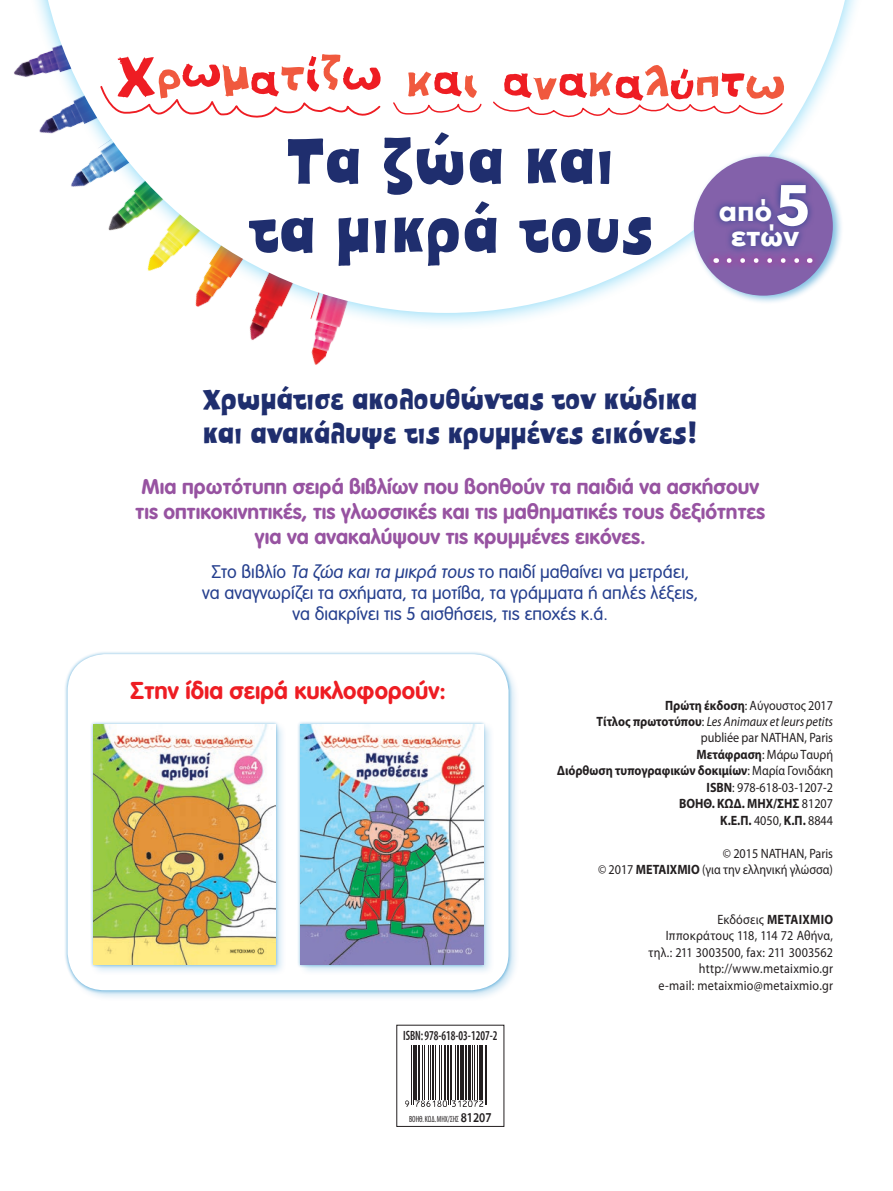
<style>
.page{position:relative;width:893px;height:1191px;background:#fff}
.page>*{position:absolute;margin:0;border:0;box-sizing:border-box;transform-origin:0 0}
.t1{font:900 66px/69px "PF Cereal";color:#1f2e6e;text-align:center}
.t2{font:61.5px "PF Amateur Flat Solid";letter-spacing:.01em;color:#f0593e}
.t3{font:900 30px/34.5px "PF Cereal";letter-spacing:-.02em;color:#1f2e6e}
.t4{font:700 28.2px/25.5px "Avenir Next";color:#fff;text-align:center}
.t5{font:800 24px "PF Futura Neu Rounded";color:#ee1d23}
.t6{font:800 21px/24.8px "PF Futura Neu Rounded";color:#9753a1;text-align:center}
.t7{font:300 18px/21px "PF Futura Neu Rounded";color:#253f8e;text-align:center}
.t8{font:700 13.5px/16.5px "Myriad Pro";color:#231f20;text-align:right;scale:.9 1}
.t9{font:13.5px/16.5px "Myriad Pro";letter-spacing:.01em;color:#231f20;text-align:right;scale:.9 1}
.t10{font:500 13.5px "Myriad Condensed Greek";color:#231f20;scale:.85 1}
.t11{font:9px "Myriad Condensed Greek";color:#231f20;scale:.85 1}
.s1{font-size:81px;color:#ee1d23}
.s2{color:#ee1d23}
.s3{font-size:56.55px}
.s4{font-family:"Myriad Greek";font-weight:500;font-size:13.5px}
.s5{font-weight:400}
.s6{font-weight:400;font-style:italic}
.s7{font-weight:700}
</style>
<div class="page">
<img style="left:311px;top:331px;width:26px;height:34px">
<img style="left:14px;top:61px;width:13px;height:16px">
<div style="left:27px;top:0;width:838px;height:331px;background:#00aeef;opacity:.5"></div>
<svg style="left:43px;top:0;width:806px;height:313px"></svg>
<svg style="left:99px;top:85px;width:283px;height:40px"></svg>
<svg style="left:392px;top:101px;width:91px;height:14px"></svg>
<svg style="left:492px;top:99px;width:292px;height:26px"></svg>
<div style="left:691px;top:152px;width:152px;height:153px;background:#007ec5;opacity:.5"></div>
<div style="left:694px;top:157px;width:139px;height:139px;background:#8361aa;border-radius:50%"></div>
<svg style="left:712px;top:178px;width:103px;height:72px"></svg>
<div style="left:706px;top:250px;width:113px;height:20px;background:#885ca8"></div>
<svg style="left:729px;top:258px;width:70px;height:5px"></svg>
<hr style="left:412px;top:1045px;width:1px;height:59px;background:#231f20">
<hr style="left:413px;top:1045px;width:1px;height:59px;background:#231f20">
<hr style="left:415px;top:1045px;width:2px;height:54px;background:#231f20">
<hr style="left:418px;top:1045px;width:2px;height:54px;background:#231f20">
<hr style="left:422px;top:1045px;width:1px;height:54px;background:#231f20">
<hr style="left:424px;top:1045px;width:1px;height:54px;background:#231f20">
<hr style="left:428px;top:1045px;width:1px;height:54px;background:#231f20">
<hr style="left:430px;top:1045px;width:1px;height:54px;background:#231f20">
<hr style="left:432px;top:1045px;width:2px;height:54px;background:#231f20">
<hr style="left:435px;top:1045px;width:1px;height:54px;background:#231f20">
<hr style="left:439px;top:1045px;width:1px;height:54px;background:#231f20">
<hr style="left:441px;top:1045px;width:1px;height:54px;background:#231f20">
<hr style="left:444px;top:1045px;width:2px;height:54px;background:#231f20">
<hr style="left:447px;top:1045px;width:1px;height:54px;background:#231f20">
<hr style="left:448px;top:1045px;width:1px;height:59px;background:#231f20">
<hr style="left:450px;top:1045px;width:1px;height:59px;background:#231f20">
<hr style="left:451px;top:1045px;width:1px;height:54px;background:#231f20">
<hr style="left:455px;top:1045px;width:1px;height:54px;background:#231f20">
<hr style="left:457px;top:1045px;width:2px;height:54px;background:#231f20">
<hr style="left:460px;top:1045px;width:2px;height:54px;background:#231f20">
<hr style="left:463px;top:1045px;width:1px;height:54px;background:#231f20">
<hr style="left:465px;top:1045px;width:2px;height:54px;background:#231f20">
<hr style="left:468px;top:1045px;width:2px;height:54px;background:#231f20">
<hr style="left:472px;top:1045px;width:1px;height:54px;background:#231f20">
<hr style="left:474px;top:1045px;width:1px;height:54px;background:#231f20">
<hr style="left:477px;top:1045px;width:1px;height:54px;background:#231f20">
<hr style="left:479px;top:1045px;width:2px;height:54px;background:#231f20">
<hr style="left:482px;top:1045px;width:1px;height:54px;background:#231f20">
<hr style="left:485px;top:1045px;width:1px;height:59px;background:#231f20">
<hr style="left:486px;top:1045px;width:1px;height:59px;background:#231f20">
<svg style="left:415px;top:1100px;width:68px;height:7px"></svg>
<svg style="left:405px;top:1100px;width:4px;height:7px"></svg>
<div style="left:65px;top:651px;width:455px;height:350px;background:#007ec5;opacity:.2"></div>
<div style="left:64px;top:651px;width:448px;height:343px;background:#007ec5;opacity:.5"></div>
<div style="left:68px;top:654px;width:441px;height:336px;background:#fff;border-radius:37px"></div>
<div style="left:299px;top:721px;width:196px;height:255px;background:#007ec5;opacity:.2"></div>
<div style="left:298px;top:721px;width:189px;height:247px;background:#007ec5;opacity:.5"></div>
<img style="left:301px;top:724px;width:182px;height:240px">
<div style="left:91px;top:721px;width:196px;height:255px;background:#007ec5;opacity:.2"></div>
<div style="left:90px;top:721px;width:189px;height:247px;background:#007ec5;opacity:.5"></div>
<img style="left:93px;top:724px;width:182px;height:240px">
<p class="t2" style="left:116px;top:50px;width:671px"><span class="s1">X</span>ρ<sup>ω</sup>μ<span class="s2">α</span>τ<span class="s2">ί</span>ζ<span class="s2">ω</span> κ<span class="s2">α</span>ι <span class="s2">α</span>ν<span class="s2">α</span>κ<span class="s2">α</span>λ<span class="s2">ύ</span>π<span class="s2">τ</span>ω</p>
<p class="t1" style="left:248px;top:127px;width:406px">Tα ζώα και τα μικρά τους</p>
<p class="t4" style="left:719px;top:198px;width:94px">από <span class="s3">5 </span>ετών</p>
<p class="t3" style="left:203px;top:382px;width:497px">Χρωμάτισε ακολουθώντας τον κώδικα και ανακάλυψε τις κρυμμένες εικόνες!</p>
<p class="t6" style="left:136px;top:474px;width:631px">Μια πρωτότυπη σειρά βιβλίων που βοηθούν τα παιδιά να ασκήσουν τις οπτικοκινητικές, τις γλωσσικές και τις μαθηματικές τους δεξιότητες για να ανακαλύψουν τις κρυμμένες εικόνες.</p>
<p class="t7" style="left:202px;top:560px;width:498px">Στο βιβλίο Τα ζώα και τα μικρά τους το παιδί μαθαίνει να μετράει, να αναγνωρίζει τα σχήματα, τα μοτίβα, τα γράμματα ή απλές λέξεις, να διακρίνει τις 5 αισθήσεις, τις εποχές κ.ά.</p>
<p class="t5" style="left:130px;top:676px;width:317px">Στην ίδια σειρά κυκλοφορούν:</p>
<p class="t10" style="left:403px;top:1029px;width:112px">ISBN: 978-618-03-1207-2</p>
<p class="t11" style="left:409px;top:1114px;width:99px">ΒΟΗΘ. ΚΩΔ. ΜΗΧ/ΣΗΣ <span class="s4">81207</span></p>
<p class="t8" style="left:557px;top:696px;width:308px">Πρώτη έκδοση<span class="s5">: Αύγουστος 2017<br></span>Τίτλος πρωτοτύπου<span class="s5">:</span> <span class="s6">Les Animaux et leurs petits </span><span class="s5">publiée par NATHAN, Paris<br></span>Μετάφραση<span class="s5">: Μάρω Ταυρή<br></span>Διόρθωση τυπογραφικών δοκιμίων<span class="s5">: Μαρία Γονιδάκη<br></span>ISBN<span class="s5">: 978-618-03-1207-2<br></span>BΟΗΘ. ΚΩΔ. ΜΗΧ/ΣΗΣ <span class="s5">81207<br></span>Κ.Ε.Π. <span class="s5">4050,</span> Κ.Π. <span class="s5">8844</span></p>
<p class="t9" style="left:598px;top:844px;width:263px">© 2015 NATHAN, Paris<br>© 2017 <span class="s7">ΜΕΤΑΙΧΜΙΟ</span> (για την ελληνική γλώσσα)</p>
<p class="t9" style="left:648px;top:910px;width:207px">Εκδόσεις <span class="s7">ΜΕΤΑΙΧΜΙΟ<br></span>Ιπποκράτους 118, 114 72 Αθήνα, τηλ.: 211 3003500, fax: 211 3003562 http://www.metaixmio.gr<br>e-mail: metaixmio@metaixmio.gr</p>
</div>
